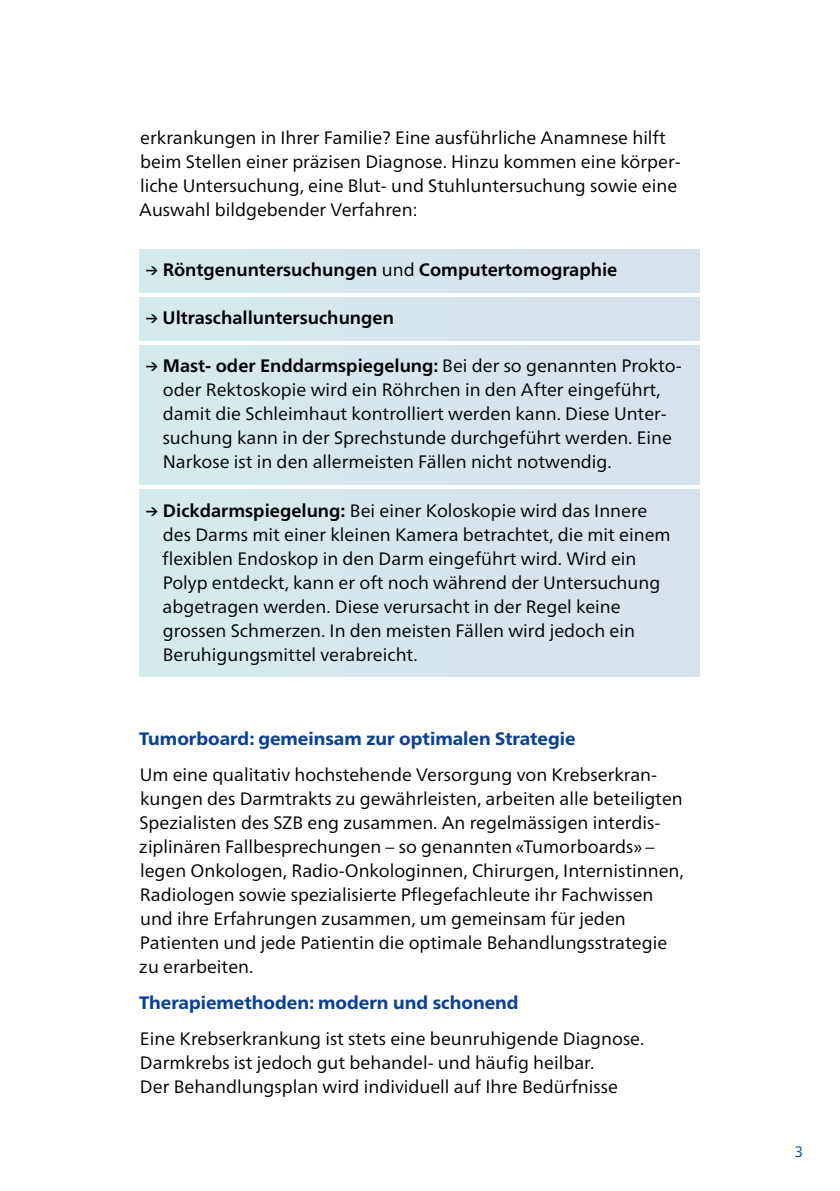
<style>
.page{position:relative;width:840px;height:1191px;background:#fff}
.page>*{position:absolute;margin:0;border:0;box-sizing:border-box;transform-origin:0 0}
.t1{font:18px/24px "Frutiger Neue W01";color:#000}
.t2{font:800 18px "Frutiger Neue W01";color:#0b4195}
.t3{font:700 18px "Frutiger Neue W01";color:#000}
.t4{font:15px "Frutiger Neue W01";color:#0b4195}
.s1{font-family:"Frutiger Neue W01 Arrows";font-weight:400}
.s2{font-weight:400}
.s3{font-family:"Frutiger Neue W01 Arrows"}
.s4{font-weight:700}
</style>
<div class="page">
<div style="left:140px;top:250px;width:559px;height:42px;background:#d7e5ec"></div>
<div style="left:140px;top:298px;width:559px;height:42px;background:#d7e5ec"></div>
<div style="left:140px;top:346px;width:559px;height:138px;background:#d7e5ec"></div>
<div style="left:140px;top:490px;width:559px;height:186px;background:#d7e5ec"></div>
<p class="t1" style="left:139px;top:126px;width:542px">erkrankungen in Ihrer Familie? Eine ausführliche Anamnese hilft beim Stellen einer präzisen Diagnose. Hinzu kommen eine körper&shy;liche Untersuchung, eine Blut- und Stuhluntersuchung sowie eine Auswahl bildgebender Verfahren:</p>
<p class="t3" style="left:145px;top:259px;width:473px"><span class="s1">L</span> Röntgenuntersuchungen <span class="s2">und</span> Computertomographie</p>
<p class="t3" style="left:145px;top:307px;width:250px"><span class="s1">L</span> Ultraschalluntersuchungen</p>
<p class="t1" style="left:163px;top:354px;width:520px;text-indent:-18px"><span class="s3">L</span> <span class="s4">Mast- oder Enddarmspiegelung:</span> Bei der so genannten Prokto&shy;oder Rektoskopie wird ein Röhrchen in den After eingeführt, damit die Schleimhaut kontrolliert werden kann. Diese Unter&shy;suchung kann in der Sprechstunde durchgeführt werden. Eine Narkose ist in den allermeisten Fällen nicht notwendig.</p>
<p class="t1" style="left:162px;top:498px;width:510px;text-indent:-17px"><span class="s3">L</span> <span class="s4">Dickdarmspiegelung:</span> Bei einer Koloskopie wird das Innere des Darms mit einer kleinen Kamera betrachtet, die mit einem flexiblen Endoskop in den Darm eingeführt wird. Wird ein Polyp entdeckt, kann er oft noch während der Untersuchung abgetragen werden. Diese verursacht in der Regel keine grossen Schmerzen. In den meisten Fällen wird jedoch ein Beruhigungsmittel verabreicht.</p>
<p class="t2" style="left:139px;top:727px;width:438px">Tumorboard: gemeinsam zur optimalen Strategie</p>
<p class="t1" style="left:139px;top:762px;width:545px">Um eine qualitativ hochstehende Versorgung von Krebserkran&shy;kungen des Darmtrakts zu gewährleisten, arbeiten alle beteiligten Spezialisten des SZB eng zusammen. An regelmässigen interdis&shy;ziplinären Fallbesprechungen – so genannten «Tumorboards» – legen Onkologen, Radio-Onkologinnen, Chirurgen, Internistinnen, Radiologen sowie spezialisierte Pflegefachleute ihr Fachwissen und ihre Erfahrungen zusammen, um gemeinsam für jeden Patienten und jede Patientin die optimale Behandlungsstrategie zu erarbeiten.</p>
<p class="t2" style="left:139px;top:991px;width:381px">Therapiemethoden: modern und schonend</p>
<p class="t1" style="left:140px;top:1026px;width:505px">Eine Krebserkrankung ist stets eine beunruhigende Diagnose.<br>Darmkrebs ist jedoch gut behandel- und häufig heilbar.<br>Der Behandlungsplan wird individuell auf Ihre Bedürfnisse</p>
<p class="t4" style="left:794px;top:1143px;width:10px">3</p>
</div>
